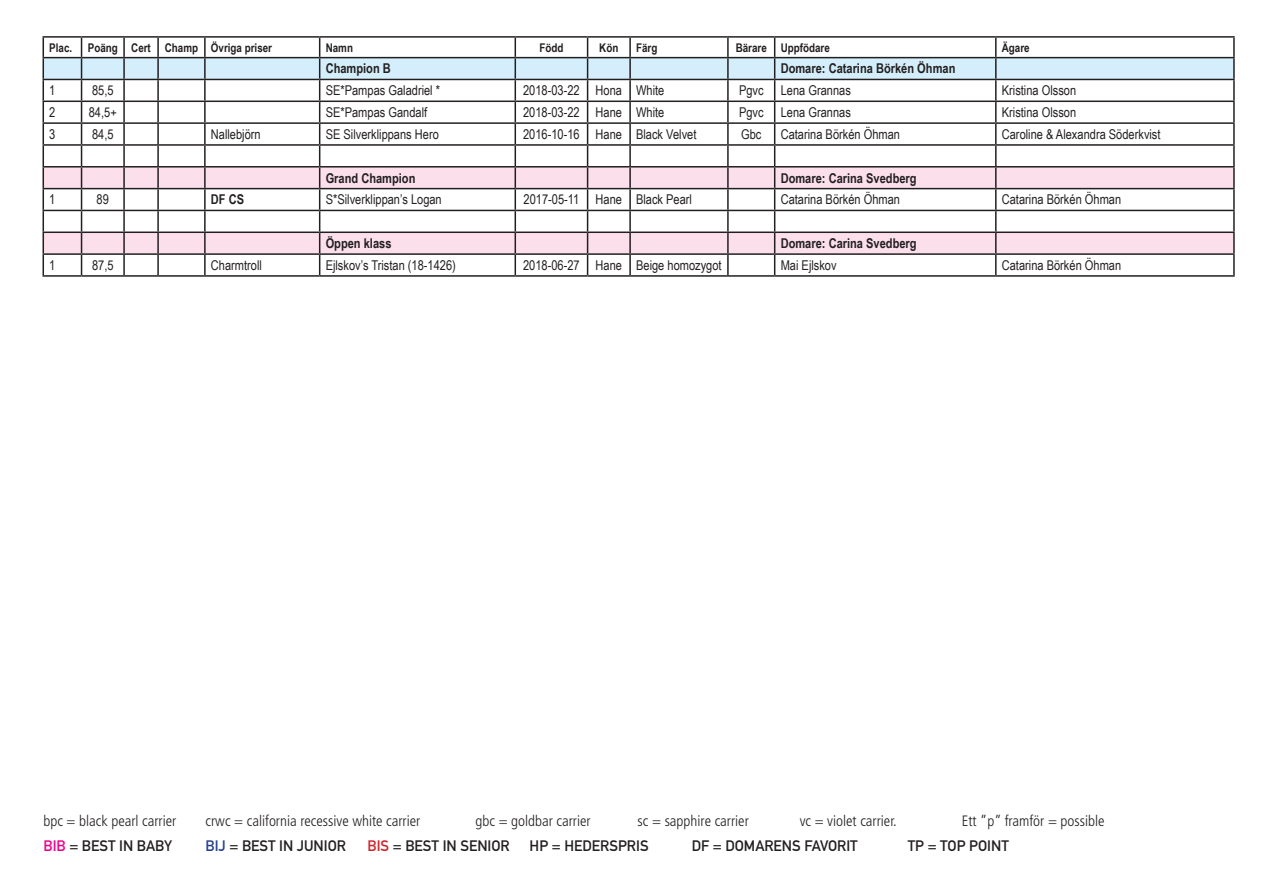
<style>
.page{position:relative;width:1263px;height:893px;background:#fff}
.page>*{position:absolute;margin:0;border:0;box-sizing:border-box;transform-origin:0 0}
.t1{font:300 condensed 15px "Frutiger";color:#231f20}
.t2{font:15px "DIN Mittelschrift";color:#231f20}
.t3{font:13.5px "Arial Narrow";color:#231f20}
.t4{font:700 13.5px "Arial Narrow";color:#231f20}
.t5{font:700 12px "Arial Narrow";color:#231f20}
.s1{color:#ed028c}
.s2{color:#253f8e}
.s3{color:#d1232a}
</style>
<div class="page">
<hr style="left:43px;top:36px;width:39px;height:2px;background:#231f20">
<hr style="left:82px;top:36px;width:42px;height:2px;background:#231f20">
<hr style="left:124px;top:36px;width:34px;height:2px;background:#231f20">
<hr style="left:158px;top:36px;width:47px;height:2px;background:#231f20">
<hr style="left:205px;top:36px;width:115px;height:2px;background:#231f20">
<hr style="left:320px;top:36px;width:195px;height:2px;background:#231f20">
<hr style="left:515px;top:36px;width:73px;height:2px;background:#231f20">
<hr style="left:588px;top:36px;width:42px;height:2px;background:#231f20">
<hr style="left:630px;top:36px;width:98px;height:2px;background:#231f20">
<hr style="left:728px;top:36px;width:47px;height:2px;background:#231f20">
<hr style="left:775px;top:36px;width:221px;height:2px;background:#231f20">
<hr style="left:996px;top:36px;width:239px;height:2px;background:#231f20">
<svg style="left:43px;top:38px;width:1192px;height:237px"></svg>
<hr style="left:1233px;top:255px;width:2px;height:20px;background:#231f20">
<hr style="left:43px;top:275px;width:39px;height:2px;background:#231f20">
<hr style="left:82px;top:275px;width:42px;height:2px;background:#231f20">
<hr style="left:124px;top:275px;width:34px;height:2px;background:#231f20">
<hr style="left:158px;top:275px;width:47px;height:2px;background:#231f20">
<hr style="left:205px;top:275px;width:115px;height:2px;background:#231f20">
<hr style="left:320px;top:275px;width:195px;height:2px;background:#231f20">
<hr style="left:515px;top:275px;width:73px;height:2px;background:#231f20">
<hr style="left:588px;top:275px;width:42px;height:2px;background:#231f20">
<hr style="left:630px;top:275px;width:98px;height:2px;background:#231f20">
<hr style="left:728px;top:275px;width:47px;height:2px;background:#231f20">
<hr style="left:775px;top:275px;width:221px;height:2px;background:#231f20">
<hr style="left:996px;top:275px;width:239px;height:2px;background:#231f20">
<p class="t5" style="left:49px;top:38px;width:24px">Plac.</p>
<p class="t5" style="left:88px;top:38px;width:32px">Poäng</p>
<p class="t5" style="left:131px;top:38px;width:21px">Cert</p>
<p class="t5" style="left:165px;top:38px;width:35px">Champ</p>
<p class="t5" style="left:211px;top:38px;width:63px">Övriga priser</p>
<p class="t5" style="left:326px;top:38px;width:29px">Namn</p>
<p class="t5" style="left:539px;top:38px;width:26px">Född</p>
<p class="t5" style="left:599px;top:38px;width:21px">Kön</p>
<p class="t5" style="left:636px;top:38px;width:23px">Färg</p>
<p class="t5" style="left:736px;top:38px;width:33px">Bärare</p>
<p class="t5" style="left:781px;top:38px;width:51px">Uppfödare</p>
<p class="t5" style="left:1002px;top:38px;width:29px">Ägare</p>
<p class="t4" style="left:326px;top:58px;width:67px">Champion B</p>
<p class="t4" style="left:781px;top:58px;width:176px">Domare: Catarina Börkén Öhman</p>
<p class="t3" style="left:49px;top:81px;width:8px">1</p>
<p class="t3" style="left:92px;top:81px;width:23px">85,5</p>
<p class="t3" style="left:326px;top:81px;width:116px">SE*Pampas Galadriel *</p>
<p class="t3" style="left:523px;top:81px;width:58px">2018-03-22</p>
<p class="t3" style="left:596px;top:81px;width:28px">Hona</p>
<p class="t3" style="left:636px;top:81px;width:30px">White</p>
<p class="t3" style="left:739px;top:81px;width:26px">Pgvc</p>
<p class="t3" style="left:781px;top:81px;width:72px">Lena Grannas</p>
<p class="t3" style="left:1002px;top:81px;width:76px">Kristina Olsson</p>
<p class="t3" style="left:49px;top:102px;width:8px">2</p>
<p class="t3" style="left:89px;top:102px;width:30px">84,5+</p>
<p class="t3" style="left:326px;top:102px;width:103px">SE*Pampas Gandalf</p>
<p class="t3" style="left:523px;top:102px;width:58px">2018-03-22</p>
<p class="t3" style="left:596px;top:102px;width:28px">Hane</p>
<p class="t3" style="left:636px;top:102px;width:30px">White</p>
<p class="t3" style="left:739px;top:102px;width:26px">Pgvc</p>
<p class="t3" style="left:781px;top:102px;width:72px">Lena Grannas</p>
<p class="t3" style="left:1002px;top:102px;width:76px">Kristina Olsson</p>
<p class="t3" style="left:49px;top:124px;width:8px">3</p>
<p class="t3" style="left:92px;top:124px;width:23px">84,5</p>
<p class="t3" style="left:211px;top:124px;width:51px">Nallebjörn</p>
<p class="t3" style="left:326px;top:124px;width:115px">SE Silverklippans Hero</p>
<p class="t3" style="left:523px;top:124px;width:58px">2016-10-16</p>
<p class="t3" style="left:596px;top:124px;width:28px">Hane</p>
<p class="t3" style="left:636px;top:124px;width:62px">Black Velvet</p>
<p class="t3" style="left:741px;top:124px;width:22px">Gbc</p>
<p class="t3" style="left:781px;top:124px;width:121px">Catarina Börkén Öhman</p>
<p class="t3" style="left:1002px;top:124px;width:160px">Caroline &amp; Alexandra Söderkvist</p>
<p class="t4" style="left:326px;top:168px;width:91px">Grand Champion</p>
<p class="t4" style="left:781px;top:168px;width:137px">Domare: Carina Svedberg</p>
<p class="t3" style="left:49px;top:190px;width:8px">1</p>
<p class="t3" style="left:97px;top:190px;width:14px">89</p>
<p class="t4" style="left:211px;top:189px;width:35px">DF CS</p>
<p class="t3" style="left:326px;top:190px;width:118px">S*Silverklippan’s Logan</p>
<p class="t3" style="left:523px;top:190px;width:57px">2017-05-11</p>
<p class="t3" style="left:596px;top:190px;width:28px">Hane</p>
<p class="t3" style="left:636px;top:190px;width:57px">Black Pearl</p>
<p class="t3" style="left:781px;top:190px;width:121px">Catarina Börkén Öhman</p>
<p class="t3" style="left:1002px;top:190px;width:121px">Catarina Börkén Öhman</p>
<p class="t4" style="left:326px;top:233px;width:67px">Öppen klass</p>
<p class="t4" style="left:781px;top:233px;width:137px">Domare: Carina Svedberg</p>
<p class="t3" style="left:49px;top:255px;width:8px">1</p>
<p class="t3" style="left:92px;top:255px;width:23px">87,5</p>
<p class="t3" style="left:211px;top:255px;width:53px">Charmtroll</p>
<p class="t3" style="left:326px;top:255px;width:132px">Ejlskov’s Tristan (18-1426)</p>
<p class="t3" style="left:523px;top:255px;width:58px">2018-06-27</p>
<p class="t3" style="left:596px;top:255px;width:28px">Hane</p>
<p class="t3" style="left:636px;top:255px;width:87px">Beige homozygot</p>
<p class="t3" style="left:781px;top:255px;width:57px">Mai Ejlskov</p>
<p class="t3" style="left:1002px;top:255px;width:121px">Catarina Börkén Öhman</p>
<p class="t1" style="left:44px;top:812px;width:134px">bpc = black pearl carrier</p>
<p class="t1" style="left:206px;top:812px;width:216px">crwc = california recessive white carrier</p>
<p class="t1" style="left:476px;top:812px;width:117px">gbc = goldbar carrier</p>
<p class="t1" style="left:638px;top:812px;width:113px">sc = sapphire carrier</p>
<p class="t1" style="left:800px;top:812px;width:99px">vc = violet carrier.</p>
<p class="t1" style="left:962px;top:812px;width:144px">Ett ”p” framför = possible</p>
<p class="t2" style="left:44px;top:837px;width:130px"><span class="s1">BIB</span> = BEST IN BABY</p>
<p class="t2" style="left:206px;top:837px;width:142px"><span class="s2">BIJ</span> = BEST IN JUNIOR</p>
<p class="t2" style="left:368px;top:837px;width:144px"><span class="s3">BIS</span> = BEST IN SENIOR</p>
<p class="t2" style="left:530px;top:837px;width:120px">HP = HEDERSPRIS</p>
<p class="t2" style="left:692px;top:837px;width:168px">DF = DOMARENS FAVORIT</p>
<p class="t2" style="left:908px;top:837px;width:103px">TP = TOP POINT</p>
</div>
